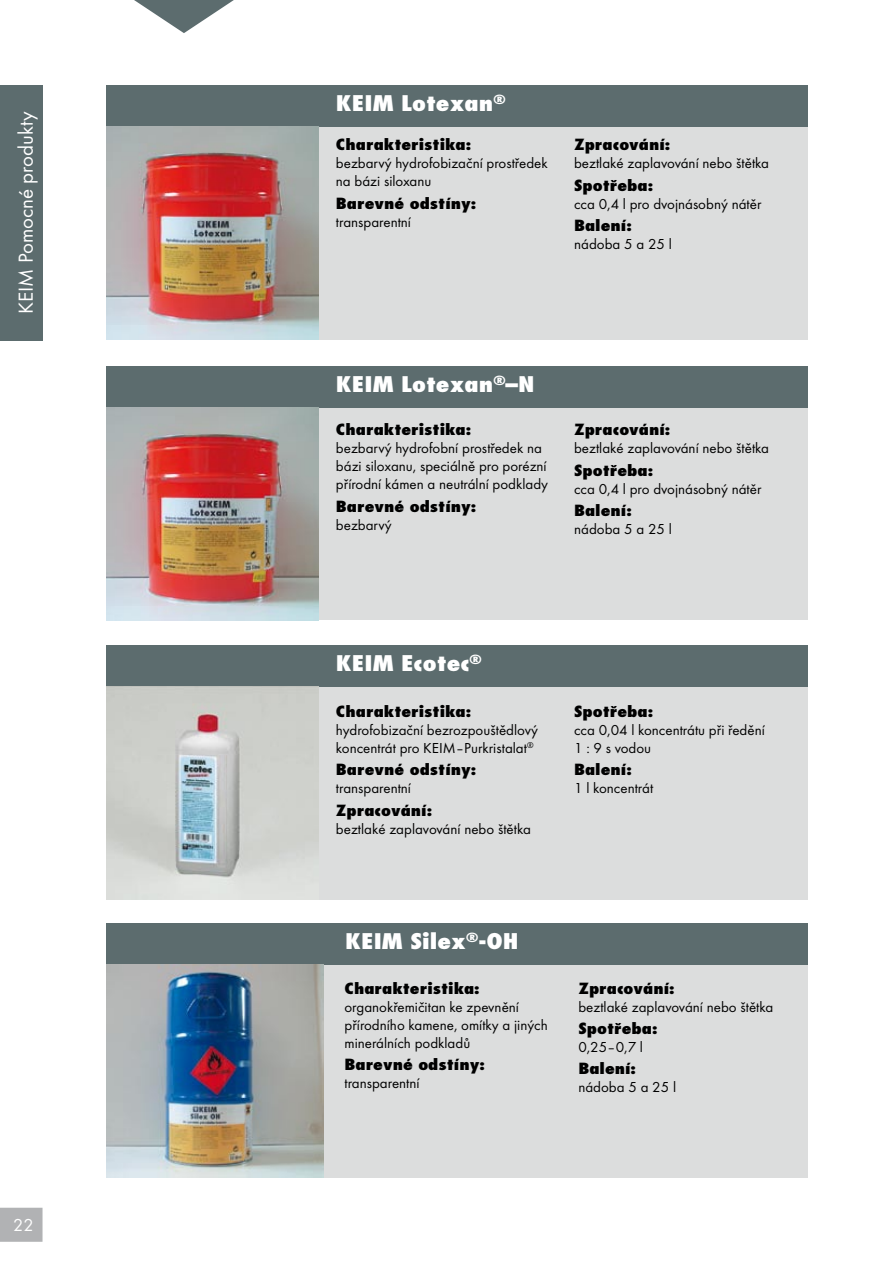
<style>
.page{position:relative;width:893px;height:1263px;background:#fff}
.page>*{position:absolute;margin:0;border:0;box-sizing:border-box;transform-origin:0 0}
.t1{font:21px "Futura Extra Bold AEE";color:#fff;scale:1.2 1}
.t2{font:21px "Futura TEE";color:#fff}
.t3{font:18px "Futura TEE";color:#fff}
.t4{font:15px/18px "Futura TEE";color:#000}
.t5{font:15px "Futura Extra Bold AEE";color:#000;scale:1.2 1}
</style>
<div class="page">
<svg style="left:0;top:1208px;width:43px;height:34px"></svg>
<div style="left:106px;top:87px;width:702px;height:252px;background:#dcdddd"></div>
<div style="left:106px;top:85px;width:702px;height:42px;background:#5c6c6e"></div>
<div style="left:106px;top:925px;width:702px;height:252px;background:#dcdddd"></div>
<div style="left:106px;top:923px;width:702px;height:42px;background:#5c6c6e"></div>
<div style="left:106px;top:368px;width:702px;height:252px;background:#dcdddd"></div>
<div style="left:106px;top:366px;width:702px;height:41px;background:#5c6c6e"></div>
<div style="left:106px;top:647px;width:702px;height:252px;background:#dcdddd"></div>
<div style="left:106px;top:645px;width:702px;height:42px;background:#5c6c6e"></div>
<img style="left:106px;top:126px;width:213px;height:213px">
<img style="left:106px;top:407px;width:213px;height:213px">
<img style="left:106px;top:964px;width:218px;height:213px">
<svg style="left:134px;top:0;width:100px;height:33px"></svg>
<img style="left:106px;top:687px;width:213px;height:213px">
<div style="left:0;top:85px;width:43px;height:255px;background:#5c6c6e"></div>
<h1 class="t2" style="left:13px;top:314px;width:204px;rotate:-90deg">KEIM Pomocné produkty</h1>
<p class="t3" style="left:13px;top:1215px;width:22px">22</p>
<h1 class="t1" style="left:336px;top:89px;width:143px">KEIM Lotexan<sup>®</sup></h1>
<p class="t5" style="left:336px;top:135px;width:114px">Charakteristika:</p>
<p class="t4" style="left:336px;top:154px;width:213px">bezbarvý hydrofobizační prostředek na bázi siloxanu</p>
<p class="t5" style="left:336px;top:193px;width:119px">Barevné odstíny:</p>
<p class="t4" style="left:336px;top:213px;width:77px">transparentní</p>
<p class="t5" style="left:574px;top:135px;width:82px">Zpracování:</p>
<p class="t4" style="left:574px;top:154px;width:196px">beztlaké zaplavování nebo štětka</p>
<p class="t5" style="left:574px;top:175px;width:67px">Spotřeba:</p>
<p class="t4" style="left:574px;top:195px;width:189px">cca 0,4 l pro dvojnásobný nátěr</p>
<p class="t5" style="left:574px;top:215px;width:50px">Balení:</p>
<p class="t4" style="left:574px;top:235px;width:99px">nádoba 5 a 25 l</p>
<h1 class="t1" style="left:336px;top:370px;width:167px">KEIM Lotexan<sup>®</sup>–N</h1>
<p class="t5" style="left:336px;top:420px;width:114px">Charakteristika:</p>
<p class="t4" style="left:336px;top:439px;width:214px">bezbarvý hydrofobní prostředek na bázi siloxanu, speciálně pro porézní přírodní kámen a neutrální podklady</p>
<p class="t5" style="left:336px;top:496px;width:119px">Barevné odstíny:</p>
<p class="t4" style="left:336px;top:515px;width:57px">bezbarvý</p>
<p class="t5" style="left:574px;top:420px;width:82px">Zpracování:</p>
<p class="t4" style="left:574px;top:439px;width:196px">beztlaké zaplavování nebo štětka</p>
<p class="t5" style="left:574px;top:460px;width:67px">Spotřeba:</p>
<p class="t4" style="left:574px;top:479px;width:189px">cca 0,4 l pro dvojnásobný nátěr</p>
<p class="t5" style="left:574px;top:500px;width:50px">Balení:</p>
<p class="t4" style="left:574px;top:520px;width:99px">nádoba 5 a 25 l</p>
<h1 class="t1" style="left:336px;top:649px;width:123px">KEIM Ecotec<sup>®</sup></h1>
<p class="t5" style="left:336px;top:702px;width:114px">Charakteristika:</p>
<p class="t4" style="left:336px;top:721px;width:203px">hydrofobizační bezrozpouštědlový koncentrát pro KEIM–Purkristalat<sup>®</sup></p>
<p class="t5" style="left:336px;top:760px;width:119px">Barevné odstíny:</p>
<p class="t4" style="left:336px;top:779px;width:77px">transparentní</p>
<p class="t5" style="left:336px;top:800px;width:82px">Zpracování:</p>
<p class="t4" style="left:336px;top:820px;width:196px">beztlaké zaplavování nebo štětka</p>
<p class="t5" style="left:574px;top:702px;width:67px">Spotřeba:</p>
<p class="t4" style="left:574px;top:721px;width:192px">cca 0,04 l koncentrátu při ředění<br>1 : 9 s vodou</p>
<p class="t5" style="left:574px;top:760px;width:50px">Balení:</p>
<p class="t4" style="left:574px;top:779px;width:81px">1 l koncentrát</p>
<h1 class="t1" style="left:345px;top:927px;width:143px">KEIM Silex<sup>®</sup>-OH</h1>
<p class="t5" style="left:344px;top:978px;width:114px">Charakteristika:</p>
<p class="t4" style="left:344px;top:997px;width:205px">organokřemičitan ke zpevnění přírodního kamene, omítky a jiných minerálních podkladů</p>
<p class="t5" style="left:344px;top:1054px;width:119px">Barevné odstíny:</p>
<p class="t4" style="left:344px;top:1074px;width:77px">transparentní</p>
<p class="t5" style="left:578px;top:978px;width:82px">Zpracování:</p>
<p class="t4" style="left:578px;top:997px;width:196px">beztlaké zaplavování nebo štětka</p>
<p class="t5" style="left:578px;top:1018px;width:67px">Spotřeba:</p>
<p class="t4" style="left:578px;top:1038px;width:66px">0,25–0,7 l</p>
<p class="t5" style="left:578px;top:1058px;width:50px">Balení:</p>
<p class="t4" style="left:578px;top:1078px;width:99px">nádoba 5 a 25 l</p>
</div>
